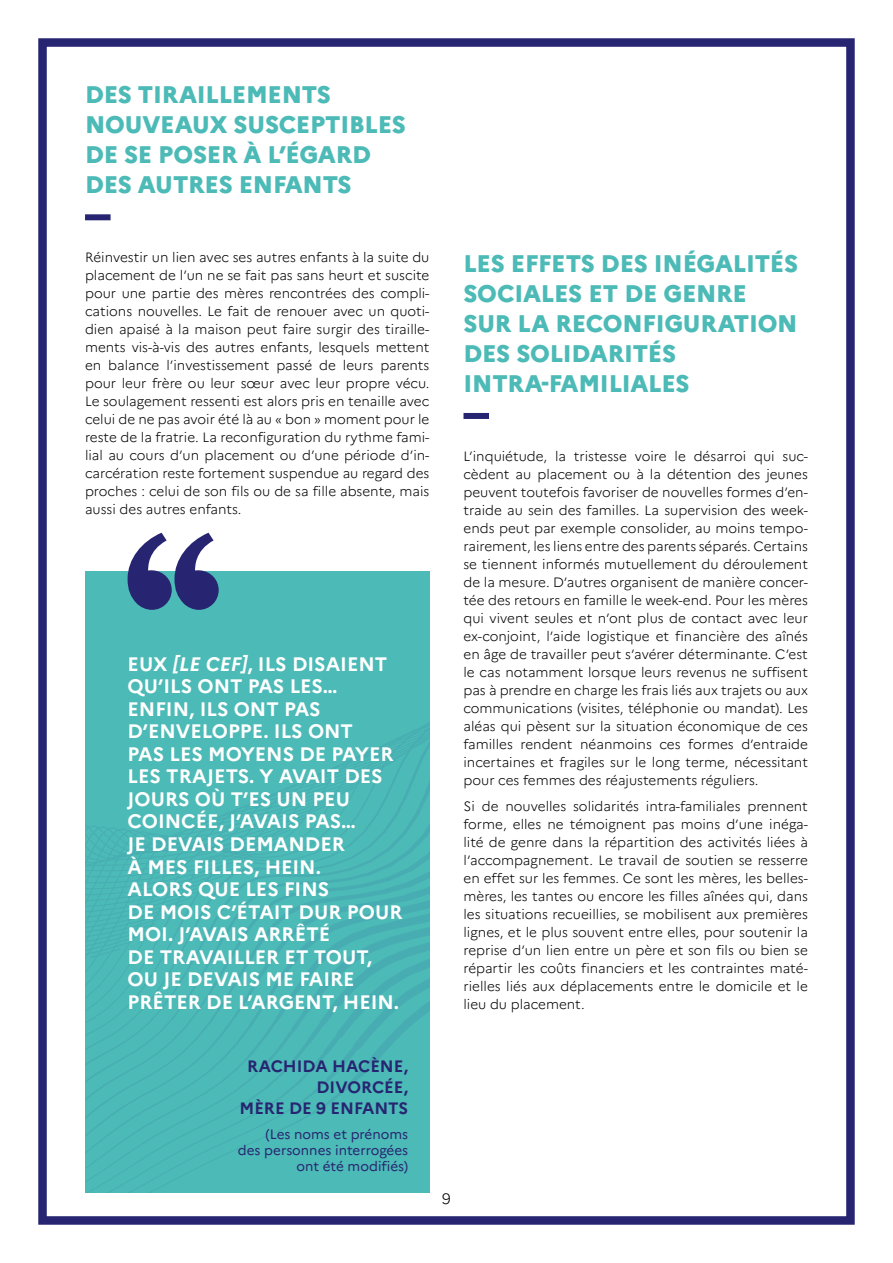
<style>
.page{position:relative;width:893px;height:1263px;background:#fff}
.page>*{position:absolute;margin:0;border:0;box-sizing:border-box;transform-origin:0 0}
.t1{font:800 24px/30px "Marianne";letter-spacing:-.01em;color:#4cbab6}
.t2{font:700 19.5px/22.5px "Marianne";color:#fff}
.t3{font:700 16.5px/21px "Marianne";color:#272571;text-align:right}
.t4{font:300 15px "Marianne";color:#000}
.t5{font:300 13.5px/18px "Marianne";color:#000;text-align:justify}
.t6{font:13.5px/16.2px "Marianne";color:#272571;text-align:right}
.s1{font-style:italic}
</style>
<div class="page">
<div style="left:38px;top:38px;width:817px;height:1187px;border:9px solid #272571"></div>
<div style="left:85px;top:214px;width:26px;height:6px;background:#272571"></div>
<div style="left:463px;top:413px;width:26px;height:6px;background:#272571"></div>
<div style="left:85px;top:571px;width:344px;height:621px;background:#4cbab6"></div>
<svg style="left:85px;top:710px;width:345px;height:483px"></svg>
<svg style="left:128px;top:533px;width:91px;height:77px"></svg>
<h1 class="t1" style="left:85px;top:79px;width:322px">DES TIRAILLEMENTS<br>NOUVEAUX SUSCEPTIBLES<br>DE SE POSER À L’ÉGARD<br>DES AUTRES ENFANTS</h1>
<p class="t5" style="left:85px;top:248px;width:346px">Réinvestir un lien avec ses autres enfants à la suite du placement de l’un ne se fait pas sans heurt et suscite pour une partie des mères rencontrées des compli&shy;cations nouvelles. Le fait de renouer avec un quoti&shy;dien apaisé à la maison peut faire surgir des tiraille&shy;ments vis-à-vis des autres enfants, lesquels mettent en balance l’investissement passé de leurs parents pour leur frère ou leur sœur avec leur propre vécu.<br>Le soulagement ressenti est alors pris en tenaille avec celui de ne pas avoir été là au « bon » moment pour le reste de la fratrie. La reconfiguration du rythme fami&shy;lial au cours d’un placement ou d’une période d’in&shy;carcération reste fortement suspendue au regard des proches : celui de son fils ou de sa fille absente, mais aussi des autres enfants.</p>
<h1 class="t1" style="left:463px;top:248px;width:336px">LES EFFETS DES INÉGALITÉS<br>SOCIALES ET DE GENRE<br>SUR LA RECONFIGURATION<br>DES SOLIDARITÉS<br>INTRA-FAMILIALES</h1>
<p class="t5" style="left:463px;top:447px;width:346px">L’inquiétude, la tristesse voire le désarroi qui suc&shy;cèdent au placement ou à la détention des jeunes peuvent toutefois favoriser de nouvelles formes d’en&shy;traide au sein des familles. La supervision des week&shy;ends peut par exemple consolider, au moins tempo&shy;rairement, les liens entre des parents séparés. Certains se tiennent informés mutuellement du déroulement de la mesure. D’autres organisent de manière concer&shy;tée des retours en famille le week-end. Pour les mères qui vivent seules et n’ont plus de contact avec leur ex-conjoint, l’aide logistique et financière des aînés en âge de travailler peut s’avérer déterminante. C’est le cas notamment lorsque leurs revenus ne suffisent pas à prendre en charge les frais liés aux trajets ou aux communications (visites, téléphonie ou mandat). Les aléas qui pèsent sur la situation économique de ces familles rendent néanmoins ces formes d’entraide incertaines et fragiles sur le long terme, nécessitant pour ces femmes des réajustements réguliers.</p>
<p class="t5" style="left:463px;top:797px;width:346px">Si de nouvelles solidarités intra-familiales prennent forme, elles ne témoignent pas moins d’une inéga&shy;lité de genre dans la répartition des activités liées à l’accompagnement. Le travail de soutien se resserre en effet sur les femmes. Ce sont les mères, les belles&shy;mères, les tantes ou encore les filles aînées qui, dans les situations recueillies, se mobilisent aux premières lignes, et le plus souvent entre elles, pour soutenir la reprise d’un lien entre un père et son fils ou bien se répartir les coûts financiers et les contraintes maté&shy;rielles liés aux déplacements entre le domicile et le lieu du placement.</p>
<p class="t2" style="left:128px;top:653px;width:276px">EUX <span class="s1">[LE CEF]</span>, ILS DISAIENT<br>QU’ILS ONT PAS LES…<br>ENFIN, ILS ONT PAS<br>D’ENVELOPPE. ILS ONT<br>PAS LES MOYENS DE PAYER<br>LES TRAJETS. Y AVAIT DES<br>JOURS OÙ T’ES UN PEU<br>COINCÉE, J’AVAIS PAS…<br>JE DEVAIS DEMANDER<br>À MES FILLES, HEIN.<br>ALORS QUE LES FINS<br>DE MOIS C’ÉTAIT DUR POUR<br>MOI. J’AVAIS ARRÊTÉ<br>DE TRAVAILLER ET TOUT,<br>OU JE DEVAIS ME FAIRE<br>PRÊTER DE L’ARGENT, HEIN.</p>
<p class="t3" style="left:239px;top:1055px;width:170px">RACHIDA HACÈNE,<br>DIVORCÉE,<br>MÈRE DE 9 ENFANTS</p>
<p class="t6" style="left:238px;top:1126px;width:172px">(Les noms et prénoms<br>des personnes interrogées ont été modifiés)</p>
<p class="t4" style="left:442px;top:1189px;width:10px">9</p>
</div>
